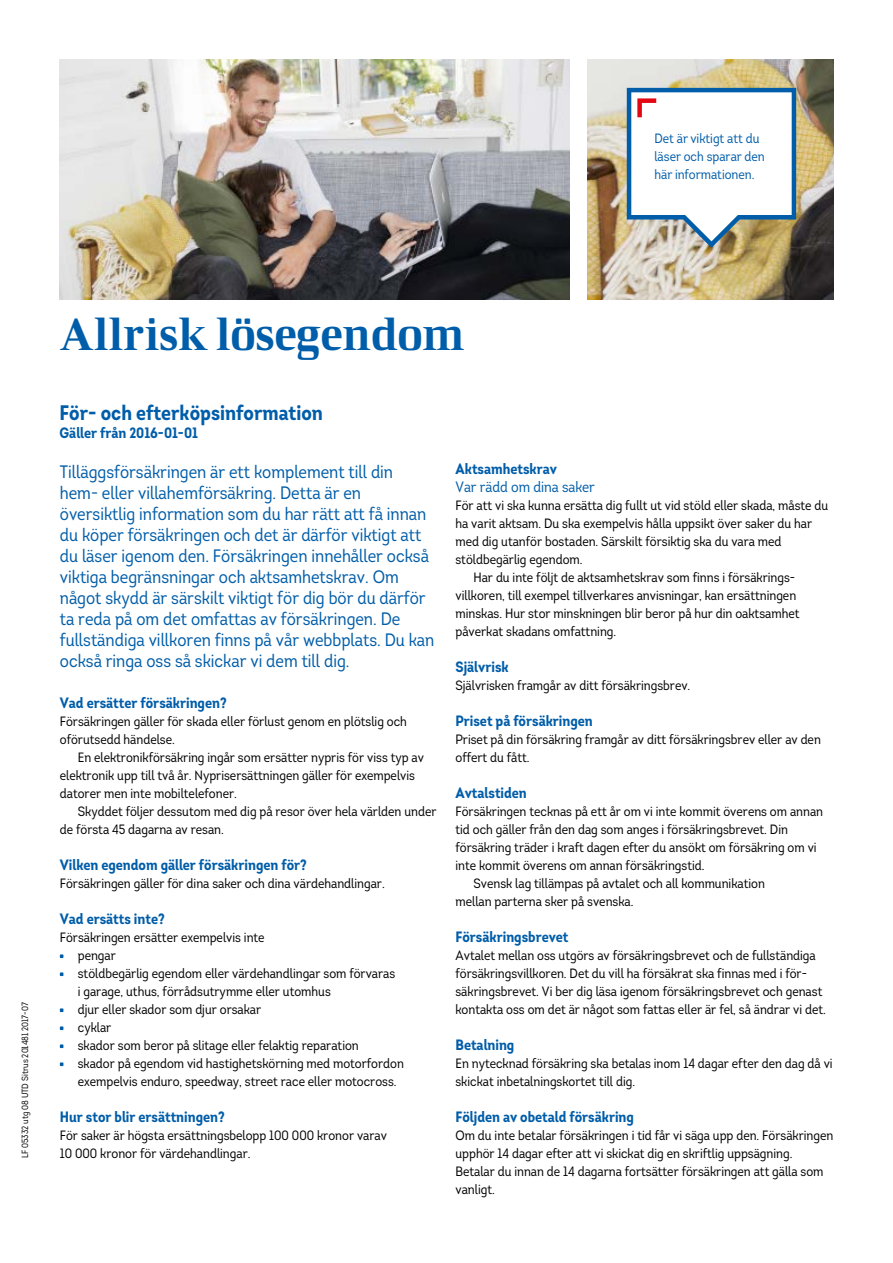
<style>
.page{position:relative;width:893px;height:1263px;background:#fff}
.page>*{position:absolute;margin:0;border:0;box-sizing:border-box;transform-origin:0 0}
.t1{font:45px "LF Rubrik";color:#005da9}
.t2{font:700 21px "Intro Cond";color:#005da9}
.t3{font:18px/21px "Intro Cond";color:#005da9}
.t4{font:700 15px "Intro Cond";color:#005da9}
.t5{font:15px "Intro Cond";color:#005da9}
.t6{font:13.5px/18px "Intro Cond";color:#000}
.t7{font:13.5px/18px "Intro Cond";color:#005da9}
.t8{font:9px "Intro Cond";color:#000}
</style>
<div class="page">
<img style="left:587px;top:60px;width:246px;height:240px">
<svg style="left:60px;top:954px;width:3px;height:4px"></svg>
<svg style="left:60px;top:972px;width:3px;height:4px"></svg>
<svg style="left:60px;top:1008px;width:3px;height:4px"></svg>
<svg style="left:60px;top:1026px;width:3px;height:4px"></svg>
<svg style="left:60px;top:1044px;width:3px;height:4px"></svg>
<svg style="left:60px;top:1062px;width:3px;height:4px"></svg>
<svg style="left:627px;top:88px;width:169px;height:160px"></svg>
<img style="left:60px;top:60px;width:509px;height:240px">
<p class="t7" style="left:654px;top:129px;width:112px">Det är viktigt att du läser och sparar den här informationen.</p>
<p class="t8" style="left:19px;top:1158px;width:157px;rotate:-90deg">LF 05332 utg 08 UTD Sitrus 201481 2017-07</p>
<h1 class="t1" style="left:60px;top:307px;width:406px">Allrisk lösegendom</h1>
<h2 class="t2" style="left:60px;top:399px;width:265px">För- och efterköpsinformation</h2>
<p class="t4" style="left:60px;top:423px;width:140px">Gäller från 2016-01-01</p>
<p class="t3" style="left:60px;top:461px;width:376px">Tilläggsförsäkringen är ett komplement till din hem- eller villahemförsäkring. Detta är en översiktlig information som du har rätt att få innan du köper försäkringen och det är därför viktigt att du läser igenom den. Försäkringen innehåller också viktiga begränsningar och aktsamhetskrav. Om något skydd är särskilt viktigt för dig bör du därför ta reda på om det omfattas av försäkringen. De fullständiga villkoren finns på vår webbplats. Du kan också ringa oss så skickar vi dem till dig.</p>
<p class="t4" style="left:60px;top:693px;width:168px">Vad ersätter försäkringen?</p>
<p class="t6" style="left:60px;top:712px;width:349px">Försäkringen gäller för skada eller förlust genom en plötslig och oförutsedd händelse.</p>
<p class="t6" style="left:60px;top:748px;width:366px;text-indent:18px">En elektronikförsäkring ingår som ersätter nypris för viss typ av elektronik upp till två år. Nyprisersättningen gäller för exempelvis datorer men inte mobiltelefoner.</p>
<p class="t6" style="left:60px;top:802px;width:378px;text-indent:18px">Skyddet följer dessutom med dig på resor över hela världen under de första 45 dagarna av resan.</p>
<p class="t4" style="left:60px;top:855px;width:248px">Vilken egendom gäller försäkringen för?</p>
<p class="t6" style="left:60px;top:874px;width:326px">Försäkringen gäller för dina saker och dina värdehandlingar.</p>
<p class="t4" style="left:60px;top:909px;width:106px">Vad ersätts inte?</p>
<p class="t6" style="left:78px;top:928px;width:328px;text-indent:-18px">Försäkringen ersätter exempelvis inte<br>pengar<br>stöldbegärlig egendom eller värdehandlingar som förvaras<br>i garage, uthus, förrådsutrymme eller utomhus<br>djur eller skador som djur orsakar<br>cyklar<br>skador som beror på slitage eller felaktig reparation<br>skador på egendom vid hastighetskörning med motorfordon exempelvis enduro, speedway, street race eller motocross.</p>
<p class="t4" style="left:60px;top:1107px;width:166px">Hur stor blir ersättningen?</p>
<p class="t6" style="left:60px;top:1126px;width:329px">För saker är högsta ersättningsbelopp 100 000 kronor varav<br>10 000 kronor för värdehandlingar.</p>
<p class="t4" style="left:455px;top:459px;width:103px">Aktsamhetskrav</p>
<p class="t5" style="left:455px;top:477px;width:141px">Var rädd om dina saker</p>
<p class="t6" style="left:455px;top:496px;width:374px">För att vi ska kunna ersätta dig fullt ut vid stöld eller skada, måste du</p>
<p class="t6" style="left:455px;top:514px;width:358px">ha varit aktsam. Du ska exempelvis hålla uppsikt över saker du har</p>
<p class="t6" style="left:455px;top:532px;width:328px">med dig utanför bostaden. Särskilt försiktig ska du vara med</p>
<p class="t6" style="left:455px;top:550px;width:129px">stöldbegärlig egendom.</p>
<p class="t6" style="left:473px;top:568px;width:323px">Har du inte följt de aktsamhetskrav som finns i försäkrings-</p>
<p class="t6" style="left:455px;top:586px;width:342px">villkoren, till exempel tillverkares anvisningar, kan ersättningen</p>
<p class="t6" style="left:455px;top:604px;width:345px">minskas. Hur stor minskningen blir beror på hur din oaktsamhet</p>
<p class="t6" style="left:455px;top:622px;width:162px">påverkat skadans omfattning.</p>
<p class="t4" style="left:455px;top:657px;width:55px">Självrisk</p>
<p class="t6" style="left:455px;top:676px;width:236px">Självrisken framgår av ditt försäkringsbrev.</p>
<p class="t4" style="left:455px;top:711px;width:139px">Priset på försäkringen</p>
<p class="t6" style="left:455px;top:730px;width:367px">Priset på din försäkring framgår av ditt försäkringsbrev eller av den offert du fått.</p>
<p class="t4" style="left:455px;top:783px;width:73px">Avtalstiden</p>
<p class="t6" style="left:455px;top:802px;width:369px">Försäkringen tecknas på ett år om vi inte kommit överens om annan</p>
<p class="t6" style="left:455px;top:820px;width:334px">tid och gäller från den dag som anges i försäkringsbrevet. Din</p>
<p class="t6" style="left:455px;top:838px;width:363px">försäkring träder i kraft dagen efter du ansökt om försäkring om vi</p>
<p class="t6" style="left:455px;top:856px;width:251px">inte kommit överens om annan försäkringstid.</p>
<p class="t6" style="left:473px;top:874px;width:293px">Svensk lag tillämpas på avtalet och all kommunikation</p>
<p class="t6" style="left:455px;top:892px;width:179px">mellan parterna sker på svenska.</p>
<p class="t4" style="left:455px;top:927px;width:115px">Försäkringsbrevet</p>
<p class="t6" style="left:455px;top:946px;width:372px">Avtalet mellan oss utgörs av försäkringsbrevet och de fullständiga försäkringsvillkoren. Det du vill ha försäkrat ska finnas med i för&shy;säkringsbrevet. Vi ber dig läsa igenom försäkringsbrevet och genast kontakta oss om det är något som fattas eller är fel, så ändrar vi det.</p>
<p class="t4" style="left:455px;top:1035px;width:60px">Betalning</p>
<p class="t6" style="left:455px;top:1054px;width:379px">En nytecknad försäkring ska betalas inom 14 dagar efter den dag då vi skickat inbetalningskortet till dig.</p>
<p class="t4" style="left:455px;top:1107px;width:180px">Följden av obetald försäkring</p>
<p class="t6" style="left:455px;top:1126px;width:379px">Om du inte betalar försäkringen i tid får vi säga upp den. Försäkringen upphör 14 dagar efter att vi skickat dig en skriftlig uppsägning.<br>Betalar du innan de 14 dagarna fortsätter försäkringen att gälla som vanligt.</p>
</div>
